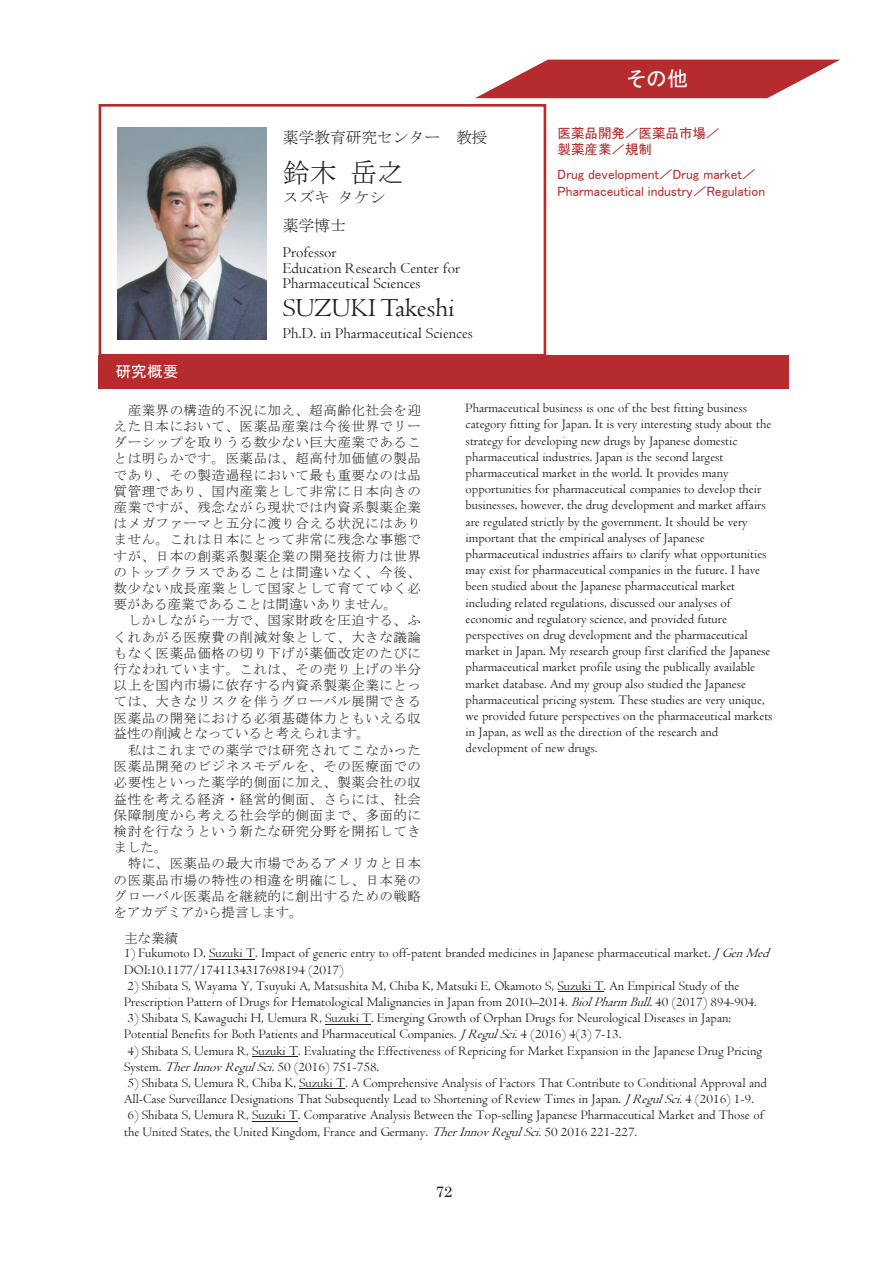
<style>
.page{position:relative;width:893px;height:1263px;background:#fff}
.page>*{position:absolute;margin:0;border:0;box-sizing:border-box;transform-origin:0 0}
.t1{font:27px "Centaur";color:#231f20}
.t2{font:27px "MS Mincho";color:#231f20}
.t3{font:21px "MS P Gothic";color:#fff}
.t4{font:15.75px/15.6px "Centaur";color:#231f20}
.t5{font:15.75px/27.9px "MS Mincho";color:#231f20}
.t6{font:15.75px "MS P Gothic";color:#fff}
.t7{font:15px "Century";color:#231f20}
.t8{font:13.5px/16.2px "Centaur";color:#231f20}
.t9{font:13.5px/16px "MS Mincho";letter-spacing:.035em;color:#231f20;text-align:justify}
.t10{font:13.5px/16.2px "MS P Gothic";color:#b62b2e}
.s1{font-style:italic}
</style>
<div class="page">
<div style="left:99px;top:355px;width:690px;height:33px;background:#b62b2e"></div>
<div style="left:99px;top:104px;width:447px;height:253px;border:3px solid #b62b2e"></div>
<svg style="left:475px;top:60px;width:365px;height:38px"></svg>
<hr style="left:209px;top:959px;width:46px;height:1px;background:#231f20">
<hr style="left:558px;top:991px;width:45px;height:1px;background:#231f20">
<hr style="left:325px;top:1024px;width:46px;height:1px;background:#231f20">
<hr style="left:252px;top:1056px;width:46px;height:1px;background:#231f20">
<hr style="left:299px;top:1088px;width:46px;height:1px;background:#231f20">
<hr style="left:252px;top:1121px;width:46px;height:1px;background:#231f20">
<img style="left:118px;top:127px;width:149px;height:213px">
<p class="t6" style="left:116px;top:364px;width:64px">研究概要</p>
<p class="t5" style="left:283px;top:123px;width:206px">薬学教育研究センター 教授</p>
<h1 class="t2" style="left:283px;top:159px;width:123px">鈴木岳之</h1>
<p class="t5" style="left:283px;top:184px;width:104px">スズキタケシ薬学博士</p>
<p class="t4" style="left:283px;top:244px;width:179px">Professor<br>Education Research Center for<br>Pharmaceutical Sciences</p>
<h1 class="t1" style="left:283px;top:292px;width:173px">SUZUKI Takeshi</h1>
<p class="t4" style="left:283px;top:326px;width:192px">Ph.D. in Pharmaceutical Sciences</p>
<h2 class="t3" style="left:627px;top:68px;width:63px">その他</h2>
<p class="t10" style="left:558px;top:125px;width:163px">医薬品開発／医薬品市場／製薬産業／規制</p>
<p class="t10" style="left:558px;top:166px;width:209px">Drug development／Drug market／<br>Pharmaceutical industry／Regulation</p>
<p class="t9" style="left:114px;top:402px;width:309px;text-indent:14px">産業界の構造的不況に加え、超高齢化社会を迎えた日本において、医薬品産業は今後世界でリーダーシップを取りうる数少ない巨大産業であることは明らかです。医薬品は、超高付加価値の製品であり、その製造過程において最も重要なのは品質管理であり、国内産業として非常に日本向きの産業ですが、残念ながら現状では内資系製薬企業はメガファーマと五分に渡り合える状況にはありません。これは日本にとって非常に残念な事態ですが、日本の創薬系製薬企業の開発技術力は世界のトップクラスであることは間違いなく、今後、数少ない成長産業として国家として育ててゆく必要がある産業であることは間違いありません。</p>
<p class="t9" style="left:114px;top:612px;width:309px;text-indent:14px">しかしながら一方で、国家財政を圧迫する、ふくれあがる医療費の削減対象として、大きな議論もなく医薬品価格の切り下げが薬価改定のたびに行なわれています。これは、その売り上げの半分以上を国内市場に依存する内資系製薬企業にとっては、大きなリスクを伴うグローバル展開できる医薬品の開発における必須基礎体力ともいえる収益性の削減となっていると考えられます。</p>
<p class="t9" style="left:114px;top:742px;width:309px;text-indent:14px">私はこれまでの薬学では研究されてこなかった医薬品開発のビジネスモデルを、その医療面での必要性といった薬学的側面に加え、製薬会社の収益性を考える経済・経営的側面、さらには、社会保障制度から考える社会学的側面まで、多面的に検討を行なうという新たな研究分野を開拓してきました。</p>
<p class="t9" style="left:114px;top:855px;width:309px;text-indent:14px">特に、医薬品の最大市場であるアメリカと日本の医薬品市場の特性の相違を明確にし、日本発のグローバル医薬品を継続的に創出するための戦略をアカデミアから提言します。</p>
<p class="t8" style="left:466px;top:400px;width:308px">Pharmaceutical business is one of the best fitting business category fitting for Japan. It is very interesting study about the strategy for developing new drugs by Japanese domestic pharmaceutical industries. Japan is the second largest pharmaceutical market in the world. It provides many opportunities for pharmaceutical companies to develop their businesses, however, the drug development and market affairs are regulated strictly by the government. It should be very important that the empirical analyses of Japanese pharmaceutical industries affairs to clarify what opportunities may exist for pharmaceutical companies in the future. I have been studied about the Japanese pharmaceutical market including related regulations, discussed our analyses of economic and regulatory science, and provided future perspectives on drug development and the pharmaceutical market in Japan. My research group first clarified the Japanese pharmaceutical market profile using the publically available market database. And my group also studied the Japanese pharmaceutical pricing system. These studies are very unique, we provided future perspectives on the pharmaceutical markets in Japan, as well as the direction of the research and development of new drugs.</p>
<p class="t9" style="left:124px;top:930px;width:55px">主な業績</p>
<p class="t8" style="left:124px;top:945px;width:652px">1) Fukumoto D, Suzuki T. Impact of generic entry to off-patent branded medicines in Japanese pharmaceutical market. <span class="s1">J GenMed<br></span>DOI:10.1177/1741134317698194 (2017)</p>
<p class="t8" style="left:124px;top:977px;width:634px">2) Shibata S, Wayama Y, Tsuyuki A, Matsushita M, Chiba K, Matsuki E, Okamoto S, Suzuki T. An Empirical Study of the<br>Prescription Pattern of Drugs for Hematological Malignancies in Japan from 2010–2014. <span class="s1">BiolPharmBull.</span>40 (2017) 894-904.</p>
<p class="t8" style="left:124px;top:1010px;width:608px">3) Shibata S, Kawaguchi H, Uemura R, Suzuki T. Emerging Growth of Orphan Drugs for Neurological Diseases in Japan:<br>Potential Benefits for Both Patients and Pharmaceutical Companies. <span class="s1">J RegulSci.</span>4 (2016) 4(3) 7-13.</p>
<p class="t8" style="left:124px;top:1042px;width:639px">4) Shibata S, Uemura R, Suzuki T. Evaluating the Effectiveness of Repricing for Market Expansion in the Japanese Drug Pricing<br>System. <span class="s1">TherInnovRegulSci.</span>50 (2016) 751-758.</p>
<p class="t8" style="left:124px;top:1075px;width:644px">5) Shibata S, Uemura R, Chiba K, Suzuki T. A Comprehensive Analysis of Factors That Contribute to Conditional Approval and<br>All-Case Surveillance Designations That Subsequently Lead to Shortening of Review Times in Japan. <span class="s1">J RegulSci.</span>4 (2016) 1-9.</p>
<p class="t8" style="left:124px;top:1107px;width:641px">6) Shibata S, Uemura R, Suzuki T. Comparative Analysis Between the Top-selling Japanese Pharmaceutical Market and Those of the United States, the United Kingdom, France and Germany. <span class="s1">TherInnovRegulSci.</span>50 2016 221-227.</p>
<p class="t7" style="left:436px;top:1179px;width:18px">72</p>
</div>
